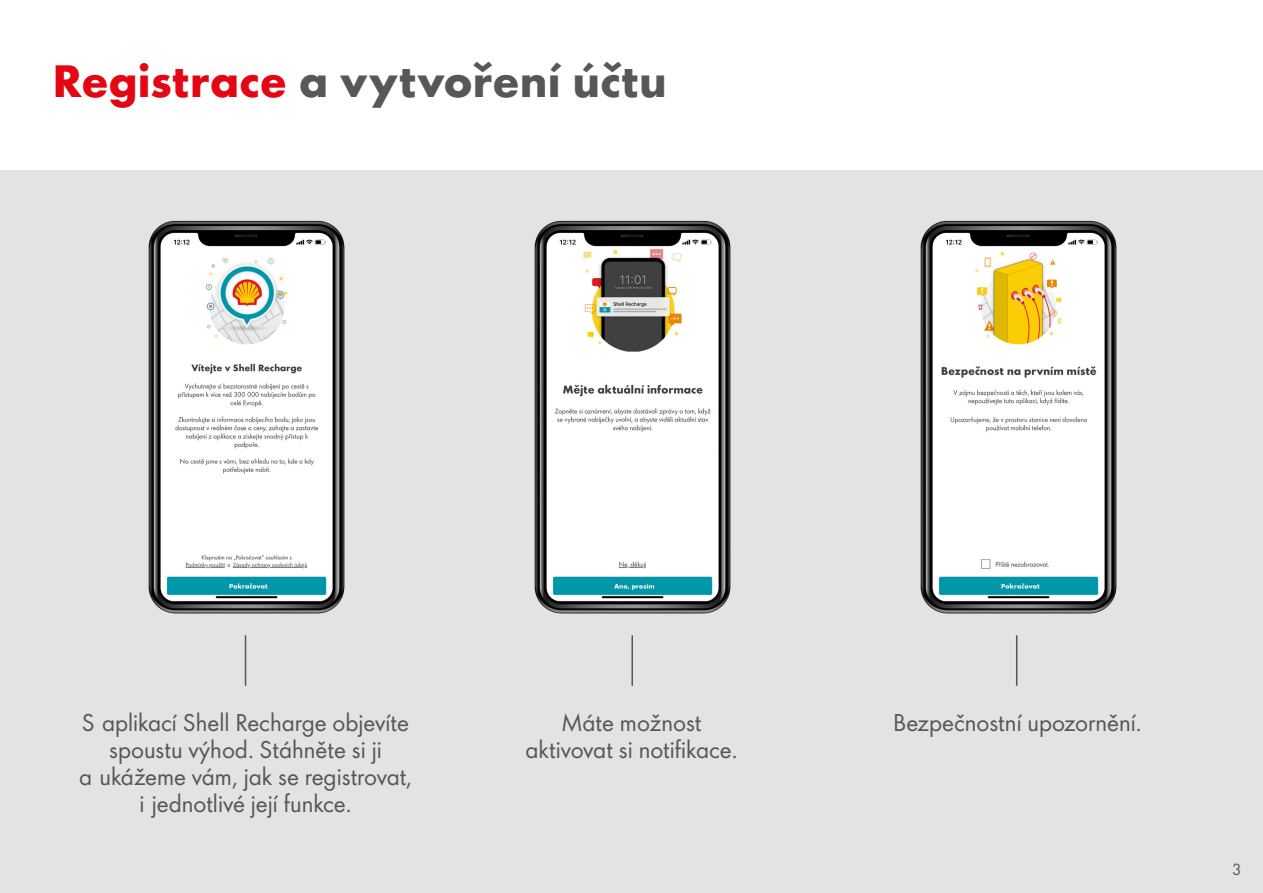
<style>
.page{position:relative;width:1263px;height:893px;background:#fff}
.page>*{position:absolute;margin:0;border:0;box-sizing:border-box;transform-origin:0 0}
.t1{font:700 42px "Shell";letter-spacing:.005em;color:#575756}
.t2{font:22.5px/27px "Shell";color:#575756;text-align:center}
.t3{font:15px "Shell";color:#575756}
.s1{color:#e30613}
</style>
<div class="page">
<div style="left:0;top:170px;width:1263px;height:723px;background:#e3e3e3"></div>
<img style="left:148px;top:220px;width:197px;height:394px">
<img style="left:534px;top:220px;width:197px;height:394px">
<img style="left:920px;top:220px;width:197px;height:394px">
<hr style="left:245px;top:636px;width:1px;height:49px;background:#575756">
<hr style="left:631px;top:636px;width:2px;height:49px;background:#575756">
<hr style="left:1016px;top:636px;width:1px;height:49px;background:#575756">
<h1 class="t1" style="left:53px;top:46px;width:616px"><span class="s1">Registrace</span> a vytvoření účtu</h1>
<p class="t2" style="left:79px;top:708px;width:334px">S aplikací Shell Recharge objevíte spoustu výhod. Stáhněte si ji<br>a ukážeme vám, jak se registrovat, i jednotlivé její funkce.</p>
<p class="t2" style="left:525px;top:708px;width:213px">Máte možnost aktivovat si notifikace.</p>
<p class="t2" style="left:893px;top:708px;width:250px">Bezpečnostní upozornění.</p>
<p class="t3" style="left:1232px;top:857px;width:10px">3</p>
</div>
